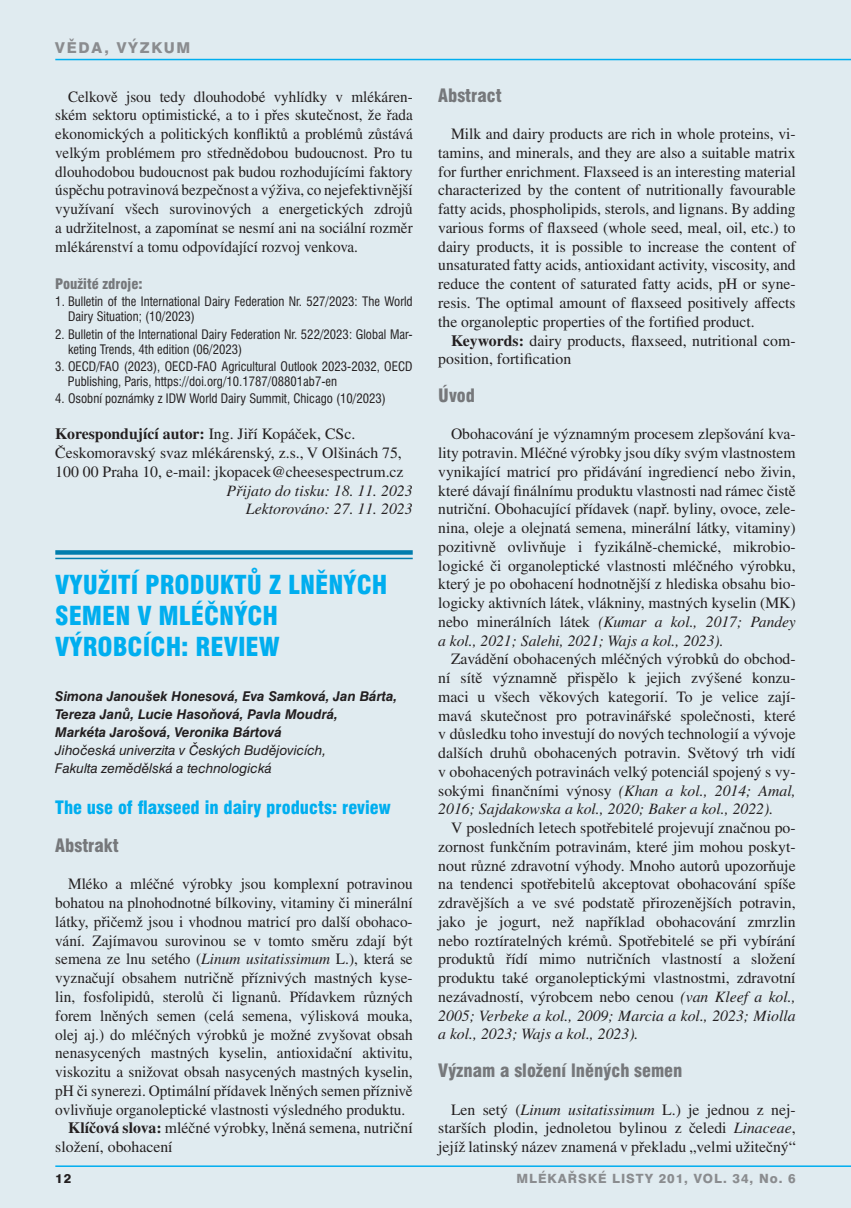
<style>
.page{position:relative;width:851px;height:1208px;background:#fff}
.page>*{position:absolute;margin:0;border:0;box-sizing:border-box;transform-origin:0 0}
.t1{font:900 condensed 25.5px/30.6px "Swiss 721 BTCE";color:#00aeef}
.t2{font:900 condensed 18px "Swiss 721 BTCE";color:#76787b}
.t3{font:900 condensed 18px "Swiss 721 BTCE";color:#00aeef}
.t4{font:15.75px/18.8px "Times CE";color:#231f20;text-align:justify}
.t5{font:15.75px/18.8px "Times CE";color:#231f20;text-align:justify;scale:.96 1}
.t6{font:italic 15.75px/18.8px "Times CE";color:#231f20;text-align:right}
.t7{font:800 15px "Swiss 721 BTCE";letter-spacing:.12em;color:#8a8c8f}
.t8{font:900 condensed 14.25px "Swiss 721 BTCE";color:#76787b}
.t9{font:italic 700 13.5px/18px "Swiss 721 BTCE";color:#231f20}
.t10{font:italic 13.5px/18px "Swiss 721 BTCE";color:#231f20}
.t11{font:condensed 12.75px/15px "Swiss 721 BTCE";color:#231f20}
.t12{font:800 12.75px "Swiss 721 BTCE";letter-spacing:.075em;color:#8a8c8f}
.t13{font:800 12.75px "Swiss 721 BTCE";color:#231f20}
.s1{font-weight:700}
.s2{font-style:italic}
</style>
<div class="page">
<div style="left:0;top:0;width:850px;height:1208px;background:#e0ebf0"></div>
<hr style="left:850px;top:0;width:1px;height:1208px;background:#e0ebf0">
<hr style="left:55px;top:59px;width:795px;height:1px;background:#00aeef">
<hr style="left:55px;top:1165px;width:795px;height:2px;background:#00aeef">
<div style="left:55px;top:550px;width:357px;height:5px;background:#007dad"></div>
<hr style="left:55px;top:558px;width:357px;height:1px;background:#007dad">
<p class="t7" style="left:55px;top:38px;width:137px">VĚDA, VÝZKUM</p>
<p class="t5" style="left:55px;top:87px;width:374px;text-indent:13px">Celkově jsou tedy dlouhodobé vyhlídky v mlékáren&shy;ském sektoru optimistické, a to i přes skutečnost, že řada ekonomických a politických konfliktů a problémů zůstává velkým problémem pro střednědobou budoucnost. Pro tu dlouhodobou budoucnost pak budou rozhodujícími faktory úspěchu potravinová bezpečnost a výživa, co nejefektivnější využívaní všech surovinových a energetických zdrojů a udržitelnost, a zapomínat se nesmí ani na sociální rozměr mlékárenství a tomu odpovídající rozvoj venkova.</p>
<p class="t8" style="left:55px;top:274px;width:89px">Použité zdroje:</p>
<p class="t11" style="left:68px;top:294px;width:346px;text-indent:-13px">1. Bulletin of the International Dairy Federation Nr. 527/2023: The World<br>Dairy Situation; (10/2023)</p>
<p class="t11" style="left:68px;top:326px;width:346px;text-indent:-13px">2. Bulletin of the International Dairy Federation Nr. 522/2023: Global Mar&shy;keting Trends, 4th edition (06/2023)</p>
<p class="t11" style="left:68px;top:358px;width:346px;text-indent:-13px">3. OECD/FAO (2023), OECD-FAO Agricultural Outlook 2023-2032, OECD<br>Publishing, Paris, https://doi.org/10.1787/08801ab7-en</p>
<p class="t11" style="left:55px;top:390px;width:332px">4. Osobní poznámky z IDW World Dairy Summit, Chicago (10/2023)</p>
<p class="t4" style="left:55px;top:424px;width:350px;text-align:left"><span class="s1">Korespondující autor:</span> Ing. Jiří Kopáček, CSc.<br>Českomoravský svaz mlékárenský, z.s., V Olšinách 75,<br>100 00 Praha 10, e-mail: jkopacek@cheesespectrum.cz</p>
<p class="t6" style="left:226px;top:481px;width:187px">Přijato do tisku: 18. 11. 2023<br>Lektorováno: 27. 11. 2023</p>
<h1 class="t1" style="left:55px;top:569px;width:333px">VYUŽITÍ PRODUKTŮ Z LNĚNÝCH<br>SEMEN V MLÉČNÝCH<br>VÝROBCÍCH: REVIEW</h1>
<p class="t9" style="left:55px;top:687px;width:343px">Simona Janoušek Honesová, Eva Samková, Jan Bárta,<br>Tereza Janů, Lucie Hasoňová, Pavla Moudrá,<br>Markéta Jarošová, Veronika Bártová</p>
<p class="t10" style="left:55px;top:741px;width:272px">Jihočeská univerzita v Českých Budějovicích,<br>Fakulta zemědělská a technologická</p>
<p class="t3" style="left:55px;top:796px;width:337px">The use of flaxseed in dairy products: review</p>
<p class="t2" style="left:55px;top:833px;width:65px">Abstrakt</p>
<p class="t4" style="left:68px;top:874px;width:346px">Mléko a mléčné výrobky jsou komplexní potravinou</p>
<p class="t4" style="left:55px;top:893px;width:359px">bohatou na plnohodnotné bílkoviny, vitaminy či minerální</p>
<p class="t4" style="left:55px;top:912px;width:359px">látky, přičemž jsou i vhodnou matricí pro další obohaco-</p>
<p class="t4" style="left:55px;top:931px;width:359px">vání. Zajímavou surovinou se v tomto směru zdají být</p>
<p class="t4" style="left:55px;top:949px;width:359px">semena ze lnu setého (<span class="s2">Linum usitatissimum</span> L.), která se</p>
<p class="t4" style="left:55px;top:968px;width:359px">vyznačují obsahem nutričně příznivých mastných kyse-</p>
<p class="t4" style="left:55px;top:987px;width:359px">lin, fosfolipidů, sterolů či lignanů. Přídavkem různých</p>
<p class="t4" style="left:55px;top:1006px;width:359px">forem lněných semen (celá semena, výlisková mouka,</p>
<p class="t4" style="left:55px;top:1024px;width:359px">olej aj.) do mléčných výrobků je možné zvyšovat obsah</p>
<p class="t4" style="left:55px;top:1043px;width:359px">nenasycených mastných kyselin, antioxidační aktivitu,</p>
<p class="t4" style="left:55px;top:1062px;width:359px">viskozitu a snižovat obsah nasycených mastných kyselin,</p>
<p class="t4" style="left:55px;top:1080px;width:359px">pH či synerezi. Optimální přídavek lněných semen příznivě</p>
<p class="t4" style="left:55px;top:1099px;width:351px">ovlivňuje organoleptické vlastnosti výsledného produktu.</p>
<p class="t4" style="left:68px;top:1118px;width:346px"><span class="s1">Klíčová slova:</span> mléčné výrobky, lněná semena, nutriční</p>
<p class="t4" style="left:55px;top:1137px;width:119px">složení, obohacení</p>
<p class="t2" style="left:438px;top:83px;width:65px">Abstract</p>
<p class="t4" style="left:438px;top:124px;width:359px;text-indent:13px">Milk and dairy products are rich in whole proteins, vi&shy;tamins, and minerals, and they are also a suitable matrix for further enrichment. Flaxseed is an interesting material characterized by the content of nutritionally favourable fatty acids, phospholipids, sterols, and lignans. By adding various forms of flaxseed (whole seed, meal, oil, etc.) to dairy products, it is possible to increase the content of unsaturated fatty acids, antioxidant activity, viscosity, and reduce the content of saturated fatty acids, pH or syne&shy;resis. The optimal amount of flaxseed positively affects the organoleptic properties of the fortified product.</p>
<p class="t4" style="left:438px;top:331px;width:359px;text-indent:13px"><span class="s1">Keywords:</span> dairy products, flaxseed, nutritional com&shy;position, fortification</p>
<p class="t2" style="left:438px;top:383px;width:38px">Úvod</p>
<p class="t4" style="left:438px;top:424px;width:359px;text-indent:13px">Obohacování je významným procesem zlepšování kva&shy;lity potravin. Mléčné výrobky jsou díky svým vlastnostem vynikající matricí pro přidávání ingrediencí nebo živin, které dávají finálnímu produktu vlastnosti nad rámec čistě nutriční. Obohacující přídavek (např. byliny, ovoce, zele&shy;nina, oleje a olejnatá semena, minerální látky, vitaminy) pozitivně ovlivňuje i fyzikálně-chemické, mikrobio&shy;logické či organoleptické vlastnosti mléčného výrobku, který je po obohacení hodnotnější z hlediska obsahu bio&shy;logicky aktivních látek, vlákniny, mastných kyselin (MK) nebo minerálních látek <span class="s2">(Kumar a kol., 2017; Pandey a kol., 2021; Salehi, 2021; Wajs a kol., 2023).</span></p>
<p class="t4" style="left:438px;top:649px;width:359px;text-indent:13px">Zavádění obohacených mléčných výrobků do obchod&shy;ní sítě významně přispělo k jejich zvýšené konzu&shy;maci u všech věkových kategorií. To je velice zají&shy;mavá skutečnost pro potravinářské společnosti, které v důsledku toho investují do nových technologií a vývoje dalších druhů obohacených potravin. Světový trh vidí v obohacených potravinách velký potenciál spojený s vy&shy;sokými finančními výnosy <span class="s2">(Khan a kol., 2014; Amal, 2016; Sajdakowska a kol., 2020; Baker a kol., 2022).</span></p>
<p class="t4" style="left:438px;top:818px;width:359px;text-indent:13px">V posledních letech spotřebitelé projevují značnou po&shy;zornost funkčním potravinám, které jim mohou poskyt&shy;nout různé zdravotní výhody. Mnoho autorů upozorňuje na tendenci spotřebitelů akceptovat obohacování spíše zdravějších a ve své podstatě přirozenějších potravin, jako je jogurt, než například obohacování zmrzlin nebo roztíratelných krémů. Spotřebitelé se při vybírání produktů řídí mimo nutričních vlastností a složení produktu také organoleptickými vlastnostmi, zdravotní nezávadností, výrobcem nebo cenou <span class="s2">(van Kleef a kol., 2005; Verbeke a kol., 2009; Marcia a kol., 2023; Miolla a kol., 2023; Wajs a kol., 2023).</span></p>
<p class="t2" style="left:438px;top:1058px;width:246px">Význam a složení lněných semen</p>
<p class="t4" style="left:438px;top:1099px;width:359px;text-indent:13px">Len setý (<span class="s2">Linum usitatissimum</span> L.) je jednou z nej&shy;starších plodin, jednoletou bylinou z čeledi <span class="s2">Linaceae</span>, jejíž latinský název znamená v překladu „velmi užitečný“</p>
<p class="t13" style="left:55px;top:1170px;width:18px">12</p>
<p class="t12" style="left:516px;top:1170px;width:280px">MLÉKAŘSKÉ LISTY 201, VOL. 34, NO. 6</p>
</div>
